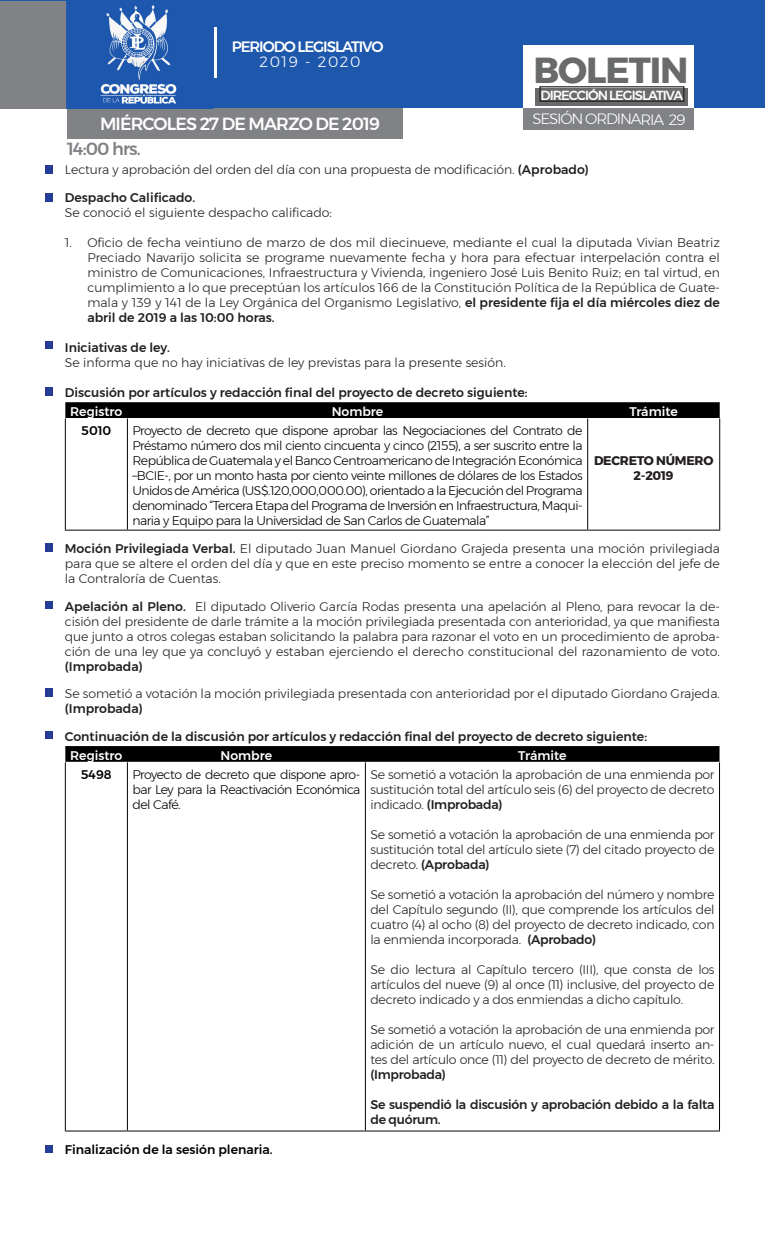
<style>
.page{position:relative;width:765px;height:1260px;background:#fff}
.page>*{position:absolute;margin:0;border:0;box-sizing:border-box;transform-origin:0 0}
.t1{font:700 36.12px "Montserrat";letter-spacing:-.03em;color:#696a6c}
.t2{font:500 17.5px "Montserrat";letter-spacing:-.05em;color:#fff}
.t3{font:500 17.5px "Montserrat";letter-spacing:-.05em;color:#808285}
.t4{font:500 15px "Montserrat";letter-spacing:-.075em;color:#fff}
.t5{font:300 15px "Montserrat";letter-spacing:-.08em;color:#fff}
.t6{font:300 15px "Montserrat";letter-spacing:.1em;color:#fff}
.t7{font:700 13.5px "Helvetica";color:#fff}
.t8{font:500 13.12px "Montserrat";letter-spacing:-.075em;color:#fff}
.t9{font:300 12.5px/15px "Montserrat";letter-spacing:-.01em;color:#231f20;text-align:justify}
.t10{font:300 12.5px/15px "Montserrat";letter-spacing:-.04em;color:#000;text-align:justify}
.t11{font:500 12.5px "Montserrat";color:#231f20}
.t12{font:500 12.5px/15px "Montserrat";letter-spacing:-.02em;color:#231f20}
.t13{font:500 12.5px "Montserrat";color:#fff}
.t14{font:500 12.5px "Montserrat";color:#000}
.t15{font:700 12.5px "Montserrat";letter-spacing:-.02em;color:#231f20}
.s1{font-weight:500}
</style>
<div class="page">
<div style="left:0;top:0;width:765px;height:108px;background:#1e58ad"></div>
<div style="left:0;top:1px;width:67px;height:108px;background:#808285"></div>
<hr style="left:214px;top:27px;width:3px;height:51px;background:#fff">
<div style="left:523px;top:45px;width:171px;height:63px;background:#fff"></div>
<div style="left:535px;top:88px;width:152px;height:18px;background:#696a6c"></div>
<div style="left:539px;top:86px;width:145px;height:16px;border:1px solid #231f20"></div>
<div style="left:67px;top:108px;width:336px;height:30px;background:#808285"></div>
<div style="left:523px;top:108px;width:171px;height:22px;background:#808285"></div>
<img style="left:67px;top:5px;width:147px;height:104px">
<div style="left:65px;top:402px;width:655px;height:16px;background:#000"></div>
<svg style="left:65px;top:418px;width:655px;height:112px"></svg>
<hr style="left:65px;top:419px;width:1px;height:111px;background:#040503">
<hr style="left:127px;top:419px;width:1px;height:111px;background:#040503">
<hr style="left:587px;top:419px;width:1px;height:111px;background:#040503">
<hr style="left:719px;top:419px;width:1px;height:111px;background:#040503">
<hr style="left:65px;top:530px;width:62px;height:1px;background:#040503">
<hr style="left:127px;top:530px;width:461px;height:1px;background:#040503">
<hr style="left:588px;top:530px;width:132px;height:1px;background:#040503">
<svg style="left:65px;top:746px;width:655px;height:16px;background:#040404"></svg>
<svg style="left:66px;top:762px;width:653px;height:369px"></svg>
<hr style="left:65px;top:762px;width:1px;height:369px;background:#040503">
<hr style="left:127px;top:762px;width:1px;height:369px;background:#040503">
<hr style="left:365px;top:762px;width:1px;height:369px;background:#040503">
<hr style="left:719px;top:762px;width:1px;height:369px;background:#040503">
<hr style="left:65px;top:1131px;width:62px;height:1px;background:#040503">
<hr style="left:127px;top:1131px;width:238px;height:1px;background:#040503">
<hr style="left:365px;top:1131px;width:355px;height:1px;background:#040503">
<svg style="left:45px;top:166px;width:8px;height:8px"></svg>
<svg style="left:45px;top:193px;width:8px;height:8px"></svg>
<svg style="left:45px;top:341px;width:8px;height:8px"></svg>
<svg style="left:45px;top:601px;width:8px;height:8px"></svg>
<svg style="left:45px;top:388px;width:8px;height:7px"></svg>
<svg style="left:45px;top:544px;width:8px;height:7px"></svg>
<svg style="left:45px;top:689px;width:8px;height:7px"></svg>
<svg style="left:45px;top:731px;width:8px;height:8px"></svg>
<svg style="left:45px;top:1145px;width:8px;height:8px"></svg>
<p class="t4" style="left:232px;top:35px;width:153px">PERIODO LEGISLATIVO</p>
<p class="t6" style="left:259px;top:51px;width:103px">2019 - 2020</p>
<p class="t1" style="left:534px;top:42px;width:157px">BOLETIN</p>
<p class="t7" style="left:592px;top:84px;width:6px">´</p>
<p class="t8" style="left:541px;top:85px;width:144px">DIRECCION LEGISLATIVA</p>
<p class="t2" style="left:100px;top:111px;width:282px">MIÉRCOLES 27 DE MARZO DE 2019</p>
<p class="t5" style="left:533px;top:108px;width:155px">SESIÓN ORDINARIA 29</p>
<p class="t9" style="left:65px;top:162px;width:526px">Lectura y aprobación del orden del día con una propuesta de modificación. <span class="s1">(Aprobado)</span></p>
<p class="t11" style="left:65px;top:188px;width:132px">Despacho Calificado.</p>
<p class="t9" style="left:65px;top:205px;width:269px">Se conoció el siguiente despacho calificado:</p>
<p class="t9" style="left:87px;top:235px;width:634px;text-indent:-22px">1. Oficio de fecha veintiuno de marzo de dos mil diecinueve, mediante el cual la diputada Vivian Beatriz Preciado Navarijo solicita se programe nuevamente fecha y hora para efectuar interpelación contra el ministro de Comunicaciones, Infraestructura y Vivienda, ingeniero José Luis Benito Ruiz; en tal virtud, en cumplimiento a lo que preceptúan los artículos 166 de la Constitución Política de la República de Guate&shy;mala y 139 y 141 de la Ley Orgánica del Organismo Legislativo, <span class="s1">el presidente fija el día miércoles diez de abril de 2019 a las 10:00 horas.</span></p>
<p class="t11" style="left:65px;top:338px;width:107px">Iniciativas de ley.</p>
<p class="t9" style="left:65px;top:355px;width:442px">Se informa que no hay iniciativas de ley previstas para la presente sesión.</p>
<p class="t11" style="left:65px;top:383px;width:464px">Discusión por artículos y redacción final del proyecto de decreto siguiente:</p>
<p class="t13" style="left:70px;top:402px;width:54px">Registro</p>
<p class="t13" style="left:332px;top:402px;width:53px">Nombre</p>
<p class="t13" style="left:630px;top:402px;width:50px">Trámite</p>
<p class="t14" style="left:81px;top:421px;width:32px">5010</p>
<p class="t10" style="left:132px;top:423px;width:452px">Proyecto de decreto que dispone aprobar las Negociaciones del Contrato de Préstamo número dos mil ciento cincuenta y cinco (2155), a ser suscrito entre la República de Guatemala y el Banco Centroamericano de Integración Económica –BCIE-, por un monto hasta por ciento veinte millones de dólares de los Estados Unidos de América (US$.120,000,000.00), orientado a la Ejecución del Programa denominado “Tercera Etapa del Programa de Inversión en Infraestructura, Maqui&shy;naria y Equipo para la Universidad de San Carlos de Guatemala”</p>
<p class="t3" style="left:67px;top:136px;width:75px">14:00 hrs.</p>
<p class="t15" style="left:594px;top:451px;width:121px">DECRETO NÚMERO</p>
<p class="t15" style="left:634px;top:466px;width:42px">2-2019</p>
<p class="t9" style="left:65px;top:541px;width:657px"><span class="s1">Moción Privilegiada Verbal.</span> El diputado Juan Manuel Giordano Grajeda presenta una moción privilegiada para que se altere el orden del día y que en este preciso momento se entre a conocer la elección del jefe de la Contraloría de Cuentas.</p>
<p class="t9" style="left:65px;top:598px;width:657px"><span class="s1">Apelación al Pleno.</span> El diputado Oliverio García Rodas presenta una apelación al Pleno, para revocar la de&shy;cisión del presidente de darle trámite a la moción privilegiada presentada con anterioridad, ya que manifiesta que junto a otros colegas estaban solicitando la palabra para razonar el voto en un procedimiento de aproba&shy;ción de una ley que ya concluyó y estaban ejerciendo el derecho constitucional del razonamiento de voto. <span class="s1">(Improbada)</span></p>
<p class="t9" style="left:65px;top:686px;width:657px">Se sometió a votación la moción privilegiada presentada con anterioridad por el diputado Giordano Grajeda. <span class="s1">(Improbada)</span></p>
<p class="t11" style="left:65px;top:726px;width:584px">Continuación de la discusión por artículos y redacción final del proyecto de decreto siguiente:</p>
<p class="t13" style="left:70px;top:746px;width:54px">Registro</p>
<p class="t13" style="left:221px;top:746px;width:53px">Nombre</p>
<p class="t13" style="left:518px;top:746px;width:50px">Trámite</p>
<p class="t14" style="left:81px;top:765px;width:33px">5498</p>
<p class="t10" style="left:132px;top:767px;width:230px">Proyecto de decreto que dispone apro&shy;bar Ley para la Reactivación Económica del Café.</p>
<p class="t9" style="left:370px;top:767px;width:346px">Se sometió a votación la aprobación de una enmienda por sustitución total del artículo seis (6) del proyecto de decreto indicado. <span class="s1">(Improbada)</span></p>
<p class="t9" style="left:370px;top:827px;width:346px">Se sometió a votación la aprobación de una enmienda por sustitución total del artículo siete (7) del citado proyecto de decreto. <span class="s1">(Aprobada)</span></p>
<p class="t9" style="left:370px;top:887px;width:346px">Se sometió a votación la aprobación del número y nombre del Capítulo segundo (II), que comprende los artículos del cuatro (4) al ocho (8) del proyecto de decreto indicado, con la enmienda incorporada. <span class="s1">(Aprobado)</span></p>
<p class="t9" style="left:370px;top:962px;width:346px">Se dio lectura al Capítulo tercero (III), que consta de los artículos del nueve (9) al once (11) inclusive, del proyecto de decreto indicado y a dos enmiendas a dicho capítulo.</p>
<p class="t9" style="left:370px;top:1022px;width:346px">Se sometió a votación la aprobación de una enmienda por adición de un artículo nuevo, el cual quedará inserto an&shy;tes del artículo once (11) del proyecto de decreto de mérito. <span class="s1">(Improbada)</span></p>
<p class="t12" style="left:370px;top:1097px;width:346px">Se suspendió la discusión y aprobación debido a la falta de quórum.</p>
<p class="t14" style="left:65px;top:1140px;width:209px">Finalización de la sesión plenaria.</p>
</div>
